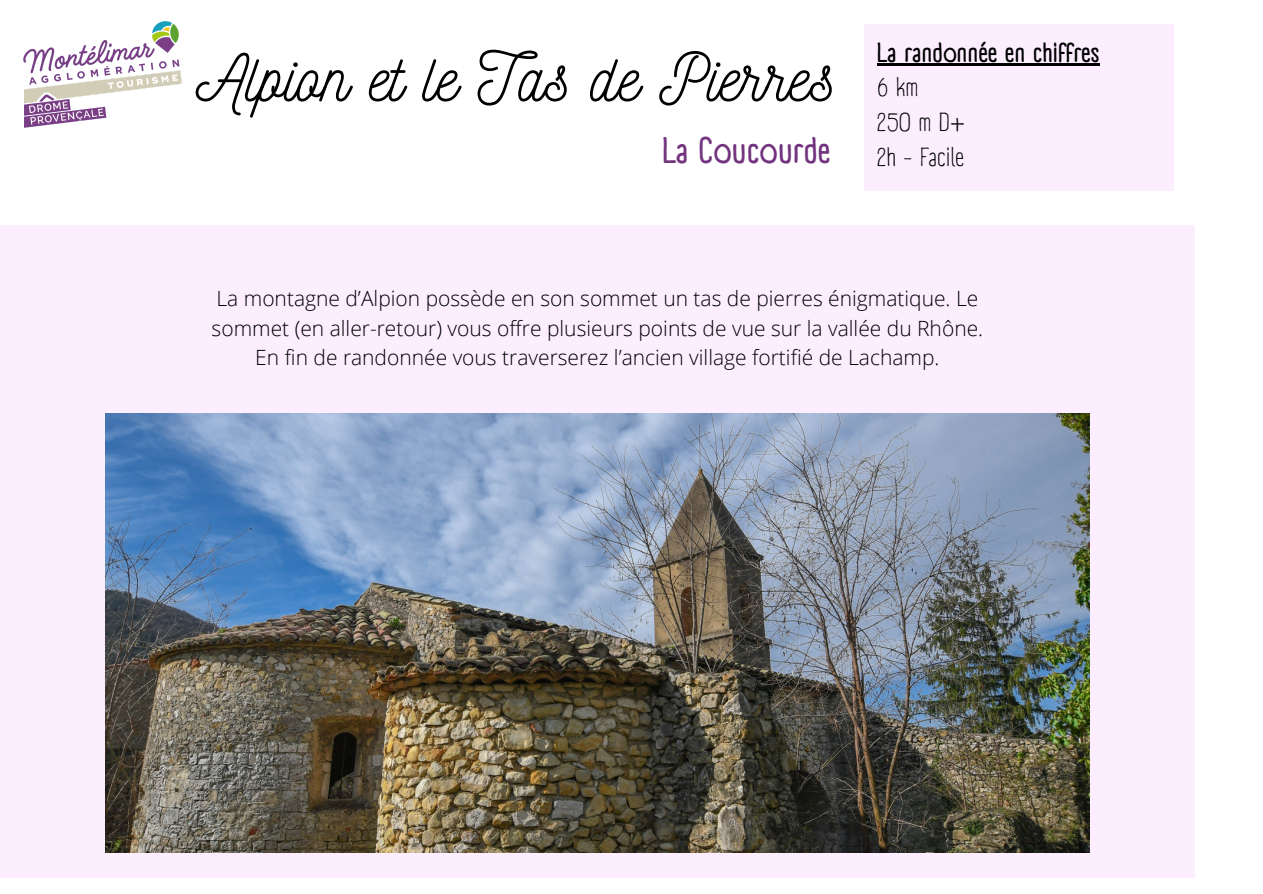
<style>
.page{position:relative;width:1263px;height:894px;background:#fff}
.page>*{position:absolute;margin:0;border:0;box-sizing:border-box;transform-origin:0 0}
.t1{font:66px "Nickainley";color:#000}
.t2{font:700 36px "A Day Without Sun Text";color:#73347f}
.t3{font:700 27px "A Day Without Sun Text";color:#000}
.t4{font:25.5px/34.8px "A Day Without Sun Text";color:#000}
.t5{font:300 21px/29.2px "Open Sans";color:#000;text-align:center}
</style>
<div class="page">
<img style="left:23px;top:21px;width:159px;height:107px">
<div style="left:0;top:225px;width:1194px;height:652px;background:#fceeff"></div>
<img style="left:105px;top:413px;width:985px;height:438px">
<div style="left:864px;top:24px;width:309px;height:167px;background:#fceeff"></div>
<hr style="left:877px;top:64px;width:222px;height:2px;background:#000">
<h1 class="t1" style="left:196px;top:35px;width:641px">Alpion et le Tas de Pierres</h1>
<h2 class="t2" style="left:662px;top:128px;width:170px">La Coucourde</h2>
<p class="t3" style="left:877px;top:36px;width:224px">La randonnée en chiffres</p>
<p class="t4" style="left:877px;top:70px;width:90px">6 km<br>250 m D+<br>2h - Facile</p>
<p class="t5" style="left:212px;top:283px;width:773px">La montagne d’Alpion possède en son sommet un tas de pierres énigmatique. Le sommet (en aller-retour) vous offre plusieurs points de vue sur la vallée du Rhône.<br>En fin de randonnée vous traverserez l’ancien village fortifié de Lachamp.</p>
</div>
